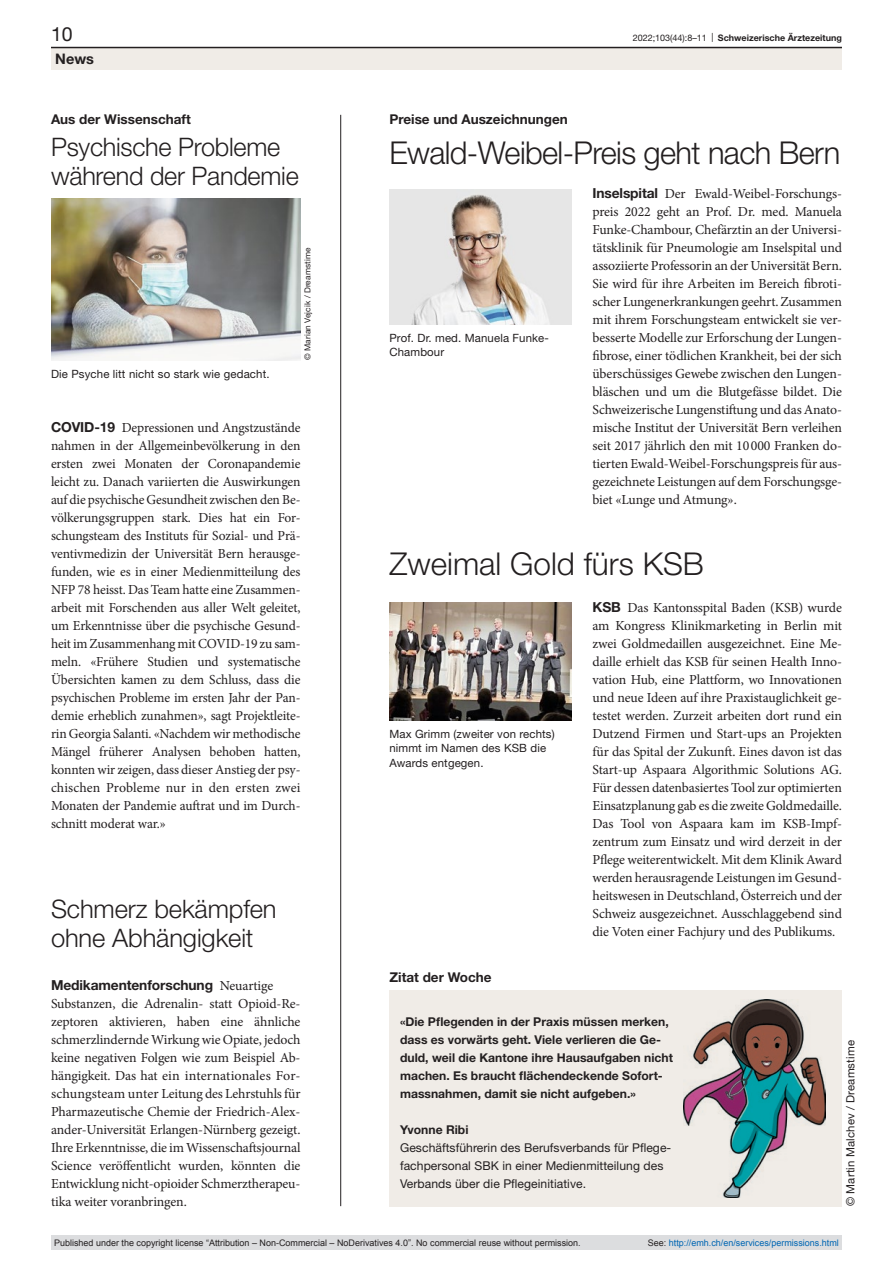
<style>
.page{position:relative;width:893px;height:1263px;background:#fff}
.page>*{position:absolute;margin:0;border:0;box-sizing:border-box;transform-origin:0 0}
.article-title-L21{font:300 31.5px "Helvetica Neue LT Pro";letter-spacing:-.02em;color:#231f20}
.article-title-L21-2{font:300 31.5px "Helvetica Neue LT Pro";color:#231f20}
.article-title-L17{font:300 25.5px/28.5px "Helvetica Neue LT Pro";letter-spacing:-.01em;color:#231f20}
.t1{font:19.5px "Helvetica Neue LT Pro";color:#231f20}
.t2{font:700 14.55px "Helvetica Neue LT Pro";color:#231f20}
.paragraph{font:13.8px/18px "Minion Pro";letter-spacing:-.01em;color:#231f20;text-align:justify}
.pre-heading{font:700 13.5px "Helvetica Neue LT Pro";color:#231f20}
.box-paragraph{font:700 12.15px/18px "Helvetica Neue LT Pro";color:#231f20}
.box-paragraph-2{font:12.15px/18px "Helvetica Neue LT Pro";letter-spacing:.005em;color:#231f20}
.figure-caption{font:11.4px/14.2px "Helvetica Neue LT Pro";letter-spacing:.01em;color:#231f20}
.t3{font:9px "Arial";color:#231f20}
.t4{font:9px "Arial";color:#0066b3}
.t5{font:700 9px "Helvetica Neue LT Pro";color:#231f20}
.figure-caption-2{font:8.25px "Helvetica Neue LT Pro";letter-spacing:.01em;color:#231f20}
.s1{font-weight:400}
.s2{font-family:"Helvetica Neue LT Pro";font-weight:700}
.s3{color:#231f20}
</style>
<div class="page">
<hr style="left:340px;top:115px;width:1px;height:1091px;background:#231f20">
<img style="left:389px;top:602px;width:182px;height:118px">
<img style="left:389px;top:190px;width:182px;height:134px">
<div style="left:389px;top:990px;width:453px;height:216px;background:#f0ece7"></div>
<img style="left:683px;top:999px;width:143px;height:198px">
<img style="left:51px;top:198px;width:249px;height:162px">
<div style="left:51px;top:48px;width:791px;height:22px;background:#f0ece7"></div>
<hr style="left:51px;top:47px;width:791px;height:1px;background:#231f20">
<div style="left:51px;top:1235px;width:791px;height:15px;background:#dcdddf"></div>
<h3 class="t1" style="left:51px;top:22px;width:23px">10</h3>
<p class="t5" style="left:633px;top:32px;width:211px"><span class="s1">2022;103(44):8–11 |</span> Schweizerische Ärztezeitung</p>
<p class="t2" style="left:55px;top:49px;width:40px">News</p>
<p class="pre-heading" style="left:51px;top:111px;width:141px">Aus der Wissenschaft</p>
<p class="article-title-L17" style="left:51px;top:132px;width:249px">Psychische Probleme während der Pandemie</p>
<p class="figure-caption" style="left:51px;top:367px;width:220px">Die Psyche litt nicht so stark wie gedacht.</p>
<p class="figure-caption-2" style="left:303px;top:360px;width:114px;rotate:-90deg">© Marian Vejcik / Dreamstime</p>
<p class="paragraph" style="left:51px;top:419px;width:251px"><span class="s2">COVID-19</span> Depressionen und Angstzustände nahmen in der Allgemeinbevölkerung in den ersten zwei Monaten der Coronapandemie leicht zu. Danach variierten die Auswirkungen auf die psychische Gesundheit zwischen den Be&shy;völkerungsgruppen stark. Dies hat ein For&shy;schungsteam des Instituts für Sozial- und Prä&shy;ventivmedizin der Universität Bern herausge&shy;funden, wie es in einer Medienmitteilung des NFP 78 heisst. Das Team hatte eine Zusammen&shy;arbeit mit Forschenden aus aller Welt geleitet, um Erkenntnisse über die psychische Gesund&shy;heit im Zusammenhang mit COVID-19 zu sam&shy;meln. «Frühere Studien und systematische Übersichten kamen zu dem Schluss, dass die psychischen Probleme im ersten Jahr der Pan&shy;demie erheblich zunahmen», sagt Projektleite&shy;rin Georgia Salanti. «Nachdem wir methodische Mängel früherer Analysen behoben hatten, konnten wir zeigen, dass dieser Anstieg der psy&shy;chischen Probleme nur in den ersten zwei Monaten der Pandemie auftrat und im Durch&shy;schnitt moderat war.»</p>
<p class="article-title-L17" style="left:51px;top:894px;width:227px">Schmerz bekämpfen ohne Abhängigkeit</p>
<p class="paragraph" style="left:51px;top:977px;width:251px;text-align:left"><span class="s2">Medikamentenforschung</span> Neuartige Substanzen, die Adrenalin- statt Opioid-Re&shy;zeptoren aktivieren, haben eine ähnliche schmerzlindernde Wirkung wie Opiate, jedoch keine negativen Folgen wie zum Beispiel Ab&shy;hängigkeit. Das hat ein internationales For&shy;schungsteam unter Leitung des Lehrstuhls für Pharmazeutische Chemie der Friedrich-Alex&shy;ander-Universität Erlangen-Nürnberg gezeigt.<br>Ihre Erkenntnisse, die im Wissenschaftsjournal Science veröffentlicht wurden, könnten die Entwicklung nicht-opioider Schmerztherapeu&shy;tika weiter voranbringen.</p>
<p class="pre-heading" style="left:389px;top:111px;width:180px">Preise und Auszeichnungen</p>
<p class="article-title-L21" style="left:389px;top:133px;width:452px">Ewald-Weibel-Preis geht nach Bern</p>
<p class="figure-caption" style="left:389px;top:331px;width:161px">Prof. Dr. med. Manuela Funke-<br>Chambour</p>
<p class="paragraph" style="left:592px;top:185px;width:251px"><span class="s2">Inselspital</span> Der Ewald-Weibel-Forschungs&shy;preis 2022 geht an Prof. Dr. med. Manuela Funke-Chambour, Chefärztin an der Universi&shy;tätsklinik für Pneumologie am Inselspital und assoziierte Professorin an der Universität Bern.<br>Sie wird für ihre Arbeiten im Bereich fibroti&shy;scher Lungenerkrankungen geehrt. Zusammen mit ihrem Forschungsteam entwickelt sie ver&shy;besserte Modelle zur Erforschung der Lungen&shy;fibrose, einer tödlichen Krankheit, bei der sich überschüssiges Gewebe zwischen den Lungen&shy;bläschen und um die Blutgefässe bildet. Die Schweizerische Lungenstiftung und das Anato&shy;mische Institut der Universität Bern verleihen seit 2017 jährlich den mit 10000 Franken do&shy;tierten Ewald-Weibel-Forschungspreis für aus&shy;gezeichnete Leistungen auf dem Forschungsge&shy;biet «Lunge und Atmung».</p>
<p class="article-title-L21-2" style="left:389px;top:545px;width:316px">Zweimal Gold fürs KSB</p>
<p class="figure-caption" style="left:389px;top:727px;width:167px">Max Grimm (zweiter von rechts) nimmt im Namen des KSB die<br>Awards entgegen.</p>
<p class="paragraph" style="left:592px;top:599px;width:251px"><span class="s2">KSB</span> Das Kantonsspital Baden (KSB) wurde am Kongress Klinikmarketing in Berlin mit zwei Goldmedaillen ausgezeichnet. Eine Me&shy;daille erhielt das KSB für seinen Health Inno&shy;vation Hub, eine Plattform, wo Innovationen und neue Ideen auf ihre Praxistauglichkeit ge&shy;testet werden. Zurzeit arbeiten dort rund ein Dutzend Firmen und Start-ups an Projekten für das Spital der Zukunft. Eines davon ist das Start-up Aspaara Algorithmic Solutions AG.<br>Für dessen datenbasiertes Tool zur optimierten Einsatzplanung gab es die zweite Goldmedaille.<br>Das Tool von Aspaara kam im KSB-Impf&shy;zentrum zum Einsatz und wird derzeit in der Pflege weiterentwickelt. Mit dem Klinik Award werden herausragende Leistungen im Gesund&shy;heitswesen in Deutschland, Österreich und der Schweiz ausgezeichnet. Ausschlaggebend sind die Voten einer Fachjury und des Publikums.</p>
<p class="pre-heading" style="left:389px;top:968px;width:104px">Zitat der Woche</p>
<p class="box-paragraph" style="left:400px;top:1012px;width:274px">«Die Pflegenden in der Praxis müssen merken, dass es vorwärts geht. Viele verlieren die Ge&shy;duld, weil die Kantone ihre Hausaufgaben nicht machen. Es braucht flächendeckende Sofort&shy;massnahmen, damit sie nicht aufgeben.»</p>
<p class="box-paragraph" style="left:400px;top:1120px;width:70px">Yvonne Ribi</p>
<p class="box-paragraph-2" style="left:400px;top:1138px;width:273px">Geschäftsführerin des Berufsverbands für Pflege&shy;fachpersonal SBK in einer Medienmitteilung des<br>Verbands über die Pflegeinitiative.</p>
<p class="figure-caption" style="left:843px;top:1206px;width:167px;rotate:-90deg">© Martin Malchev / Dreamstime</p>
<p class="t3" style="left:54px;top:1237px;width:528px">Published under the copyright license “Attribution – Non-Commercial – NoDerivatives 4.0”. No commercial reuse without permission.</p>
<p class="t4" style="left:648px;top:1237px;width:193px"><span class="s3">See:</span> http://emh.ch/en/services/permissions.html</p>
</div>
